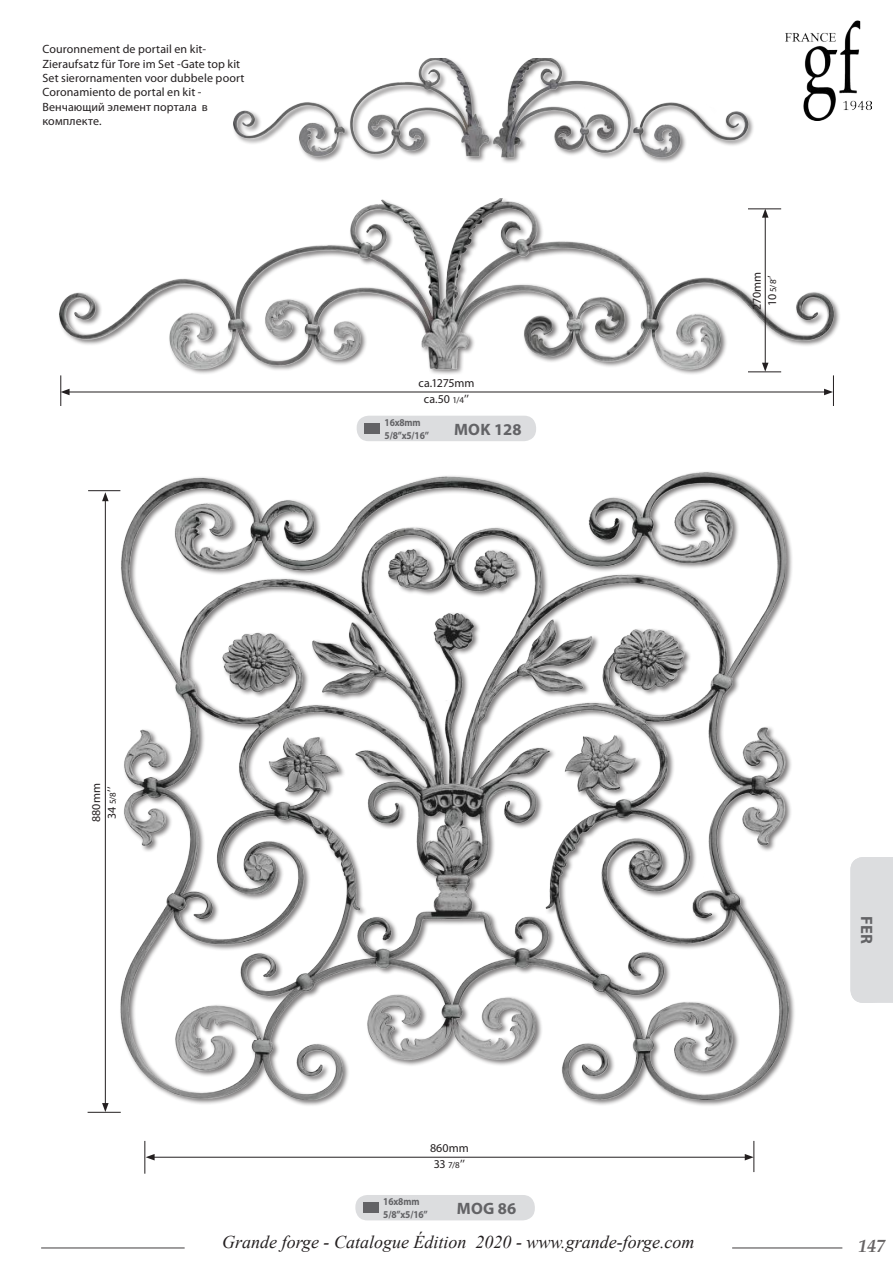
<style>
.page{position:relative;width:893px;height:1263px;background:#fff}
.page>*{position:absolute;margin:0;border:0;box-sizing:border-box;transform-origin:0 0}
.t1{font:italic 18px "Times New Roman";color:#231f20}
.t2{font:italic 700 18px "Palatino Linotype";color:#231f20}
.Lég_réserve{font:700 16.5px "Myriad Pro";letter-spacing:.02em;color:#636366}
.t3{font:12px "Myriad Pro";letter-spacing:.01em;color:#231f20}
.t4{font:12px "Myriad Pro";letter-spacing:-.02em;color:#231f20}
.Normal_e{font:700 10.5px "Myriad Pro";letter-spacing:-.015em;color:#636366;scale:.9 1}
.t5{font:9px "Myriad Pro";color:#231f20}
.s1{font-size:9px}
.s2{font-size:12px}
</style>
<div class="page">
<hr style="left:732px;top:1247px;width:110px;height:1px;background:#231f20">
<hr style="left:41px;top:1247px;width:144px;height:1px;background:#231f20">
<img style="left:786px;top:21px;width:86px;height:99px">
<svg style="left:851px;top:857px;width:42px;height:146px"></svg>
<div style="left:850px;top:857px;width:34px;height:146px;background:#dcdddf;border-radius:13px"></div>
<hr style="left:145px;top:1141px;width:1px;height:33px;background:#231f20">
<hr style="left:754px;top:1141px;width:1px;height:31px;background:#231f20">
<hr style="left:152px;top:1157px;width:595px;height:1px;background:#231f20">
<svg style="left:745px;top:1154px;width:9px;height:6px"></svg>
<svg style="left:146px;top:1154px;width:9px;height:6px"></svg>
<div style="left:119px;top:470px;width:677px;height:637px;background:#231f20;opacity:.59"></div>
<img style="left:121px;top:472px;width:668px;height:627px">
<hr style="left:88px;top:490px;width:32px;height:1px;background:#231f20">
<hr style="left:88px;top:1112px;width:33px;height:1px;background:#231f20">
<hr style="left:105px;top:499px;width:1px;height:606px;background:#231f20">
<svg style="left:102px;top:492px;width:7px;height:9px"></svg>
<svg style="left:102px;top:1103px;width:7px;height:9px"></svg>
<div style="left:232px;top:57px;width:523px;height:107px;background:#231f20;opacity:.59"></div>
<img style="left:233px;top:58px;width:515px;height:99px">
<div style="left:58px;top:197px;width:783px;height:179px;background:#231f20;opacity:.59"></div>
<img style="left:59px;top:199px;width:775px;height:170px">
<hr style="left:748px;top:372px;width:33px;height:1px;background:#231f20">
<hr style="left:748px;top:209px;width:33px;height:1px;background:#231f20">
<hr style="left:765px;top:215px;width:1px;height:150px;background:#231f20">
<svg style="left:762px;top:209px;width:6px;height:9px"></svg>
<svg style="left:762px;top:363px;width:6px;height:9px"></svg>
<hr style="left:61px;top:375px;width:1px;height:31px;background:#231f20">
<hr style="left:833px;top:375px;width:1px;height:31px;background:#231f20">
<hr style="left:67px;top:392px;width:759px;height:1px;background:#231f20">
<svg style="left:61px;top:389px;width:9px;height:6px"></svg>
<svg style="left:824px;top:389px;width:9px;height:6px"></svg>
<div style="left:355px;top:1195px;width:180px;height:25px;background:#dcdddf;border-radius:12px"></div>
<div style="left:363px;top:1202px;width:16px;height:11px;background:#636366"></div>
<div style="left:357px;top:416px;width:179px;height:25px;background:#dcdddf;border-radius:12px"></div>
<div style="left:364px;top:423px;width:16px;height:11px;background:#636366"></div>
<p class="t3" style="left:43px;top:42px;width:165px">Couronnement de portail en kit-</p>
<p class="t3" style="left:43px;top:56px;width:199px">Zieraufsatz für Tore im Set -Gate top kit</p>
<p class="t3" style="left:43px;top:71px;width:203px">Set sierornamenten voor dubbele poort</p>
<p class="t3" style="left:43px;top:85px;width:161px">Coronamiento de portal en kit -</p>
<p class="t3" style="left:43px;top:99px;width:167px">Венчающий элемент портала в</p>
<p class="t3" style="left:43px;top:114px;width:60px">комплекте.</p>
<p class="t3" style="left:89px;top:822px;width:40px;rotate:-90deg">880mm</p>
<p class="t3" style="left:104px;top:819px;width:33px;rotate:-90deg">34 <span class="s1">5/8</span>’’</p>
<p class="t4" style="left:419px;top:375px;width:57px">ca.1275mm</p>
<p class="t3" style="left:424px;top:392px;width:47px">ca.50 <span class="s1">1/4</span>’’</p>
<p class="Normal_e" style="left:385px;top:416px;width:42px">16x8mm</p>
<p class="Normal_e" style="left:385px;top:428px;width:51px">5/8’’x5/16”</p>
<p class="Lég_réserve" style="left:454px;top:418px;width:69px">MOK 128</p>
<p class="t3" style="left:430px;top:1140px;width:40px">860mm</p>
<p class="t3" style="left:434px;top:1157px;width:33px">33 <span class="s1">7/8</span>’’</p>
<p class="Normal_e" style="left:383px;top:1195px;width:42px">16x8mm</p>
<p class="Normal_e" style="left:383px;top:1207px;width:51px">5/8’’x5/16”</p>
<p class="Lég_réserve" style="left:457px;top:1197px;width:61px">MOG 86</p>
<p class="t3" style="left:749px;top:310px;width:39px;rotate:-90deg">270mm</p>
<p class="t5" style="left:768px;top:306px;width:32px;rotate:-90deg"><span class="s2">10</span> 5/8’<span class="s2">’</span></p>
<h2 class="Lég_réserve" style="left:878px;top:916px;width:29px;rotate:90deg">FER</h2>
<h1 class="t1" style="left:222px;top:1229px;width:474px">Grande forge - Catalogue Édition 2020 - www.grande-forge.com</h1>
<h1 class="t2" style="left:858px;top:1233px;width:29px">147</h1>
</div>
